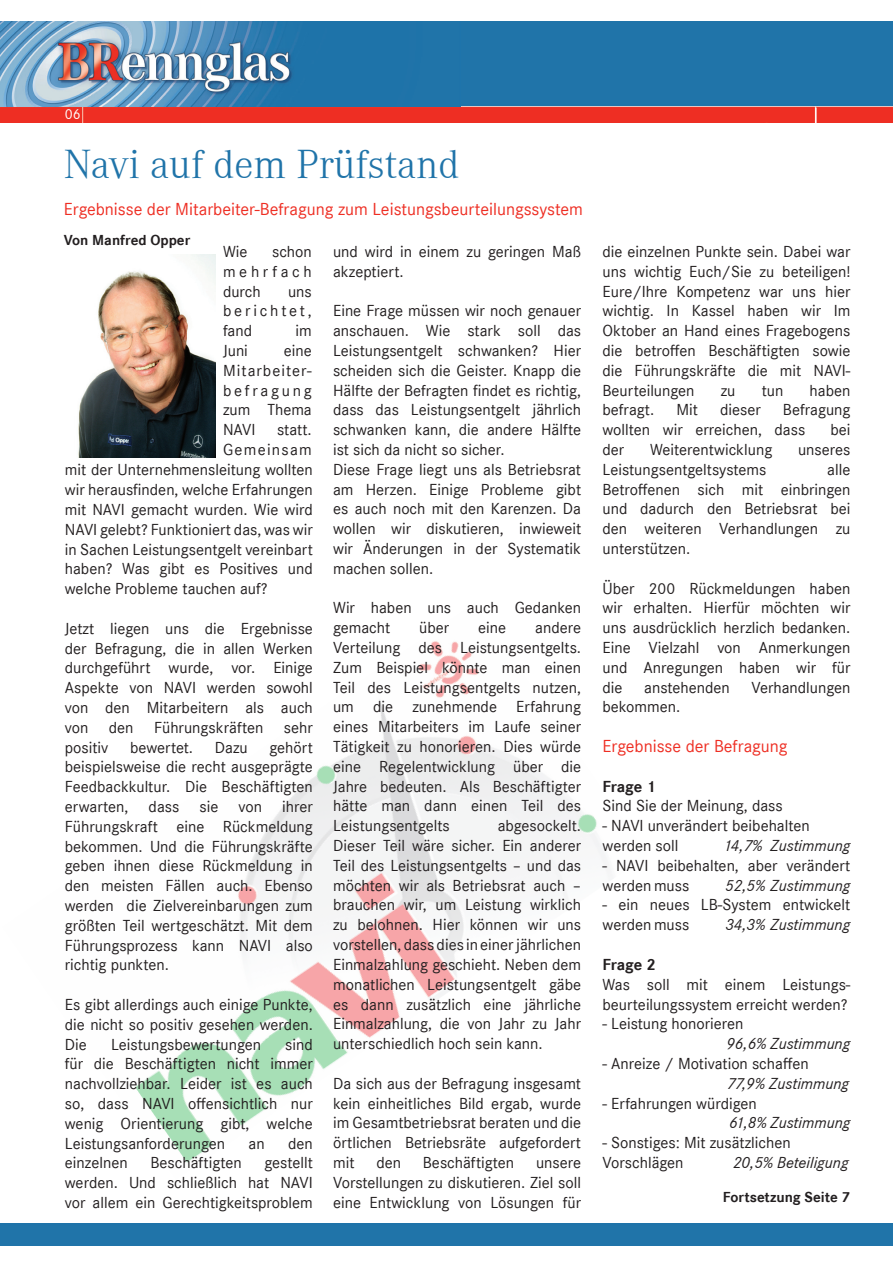
<style>
.page{position:relative;width:893px;height:1263px;background:#fff}
.page>*{position:absolute;margin:0;border:0;box-sizing:border-box;transform-origin:0 0}
.t1{font:300 42px "Corporate A";color:#2074a9}
.t2{font:18px "Corporate S";color:#ee2e23}
.t3{font:16.5px/19.8px "Corporate S";color:#231f20;text-align:justify}
.t4{font:italic 16.5px "Corporate S";color:#231f20}
.t5{font:700 16.5px "Corporate S";letter-spacing:-.01em;color:#231f20}
.t6{font:16.5px "Corporate S";letter-spacing:.075em;color:#231f20}
.t7{font:700 15px "Corporate S";color:#231f20}
.t8{font:15px "Corporate S";color:#fff}
</style>
<div class="page">
<div style="left:0;top:1224px;width:893px;height:21px;background:#2074a9"></div>
<img style="left:0;top:21px;width:893px;height:102px">
<img style="left:0;top:21px;width:460px;height:85px">
<svg style="left:815px;top:107px;width:2px;height:16px"></svg>
<img style="left:135px;top:641px;width:474px;height:522px">
<img style="left:78px;top:255px;width:138px;height:203px">
<svg style="left:601px;top:735px;width:8px;height:38px"></svg>
<p class="t8" style="left:65px;top:106px;width:17px">06</p>
<h1 class="t1" style="left:64px;top:141px;width:397px">Navi auf dem Prüfstand</h1>
<p class="t2" style="left:64px;top:199px;width:521px">Ergebnisse der Mitarbeiter-Befragung zum Leistungsbeurteilungssystem</p>
<p class="t7" style="left:64px;top:232px;width:128px">Von Manfred Opper</p>
<p class="t3" style="left:223px;top:242px;width:26px">Wie</p>
<p class="t3" style="left:333px;top:242px;width:249px">und wird in einem zu geringen Maß akzeptiert.</p>
<p class="t3" style="left:333px;top:301px;width:250px;text-align:left">Eine Frage müssen wir noch genauer anschauen. Wie stark soll das<br>Leistungsentgelt schwanken? Hier scheiden sich die Geister. Knapp die<br>Hälfte der Befragten findet es richtig, dass das Leistungsentgelt jährlich schwanken kann, die andere Hälfte ist sich da nicht so sicher.<br>Diese Frage liegt uns als Betriebsrat am Herzen. Einige Probleme gibt es auch noch mit den Karenzen. Da wollen wir diskutieren, inwieweit wir Änderungen in der Systematik machen sollen.</p>
<p class="t3" style="left:333px;top:598px;width:250px">Wir haben uns auch Gedanken gemacht</p>
<p class="t3" style="left:223px;top:242px;width:90px;text-indent:49px">schon mehrfach durch</p>
<p class="t3" style="left:223px;top:281px;width:90px;text-indent:65px">uns berichtet, fand</p>
<p class="t3" style="left:296px;top:321px;width:18px">im</p>
<p class="t3" style="left:223px;top:341px;width:26px">Juni</p>
<p class="t3" style="left:223px;top:341px;width:90px;text-indent:61px">eine Mitarbeiter&shy;befragung zum Thema NAVI</p>
<p class="t3" style="left:277px;top:420px;width:36px">statt.</p>
<p class="t6" style="left:223px;top:440px;width:90px">Gemeinsam</p>
<p class="t3" style="left:65px;top:460px;width:250px">mit der Unternehmensleitung wollten</p>
<p class="t3" style="left:65px;top:480px;width:249px">wir herausfinden, welche Erfahrungen</p>
<p class="t3" style="left:65px;top:500px;width:249px">mit NAVI gemacht wurden. Wie wird</p>
<p class="t3" style="left:65px;top:519px;width:250px">NAVI gelebt? Funktioniert das, was wir</p>
<p class="t3" style="left:65px;top:539px;width:250px">in Sachen Leistungsentgelt vereinbart</p>
<p class="t3" style="left:65px;top:559px;width:250px">haben? Was gibt es Positives und</p>
<p class="t3" style="left:65px;top:579px;width:204px">welche Probleme tauchen auf?</p>
<p class="t3" style="left:65px;top:618px;width:250px">Jetzt liegen uns die Ergebnisse der Befragung, die in allen Werken durchgeführt wurde, vor. Einige Aspekte von NAVI werden sowohl von den Mitarbeitern als auch von den Führungskräften sehr positiv</p>
<p class="t3" style="left:419px;top:618px;width:32px">über</p>
<p class="t3" style="left:478px;top:618px;width:29px">eine</p>
<p class="t3" style="left:333px;top:618px;width:250px;text-indent:202px">andere Verteilung des Leistungsentgelts.<br>Zum Beispiel könnte man einen Teil des Leistungsentgelts nutzen, um die zunehmende Erfahrung eines Mitarbeiters im Laufe seiner Tätigkeit zu honorieren. Dies würde eine Regelentwicklung über die Jahre bedeuten. Als Beschäftigter hätte man dann einen Teil des Leistungsentgelts</p>
<p class="t3" style="left:65px;top:737px;width:250px;text-indent:205px">gehört beispielsweise die recht ausgeprägte Feedbackkultur. Die Beschäftigten erwarten, dass sie von ihrer Führungskraft eine Rückmeldung bekommen. Und die Führungskräfte geben ihnen diese Rückmeldung in den meisten Fällen auch. Ebenso werden die Zielvereinbarungen zum größten Teil wertgeschätzt. Mit dem Führungsprozess kann NAVI also richtig punkten.</p>
<p class="t3" style="left:65px;top:995px;width:250px">Es gibt allerdings auch einige Punkte, die nicht so positiv gesehen werden.<br>Die</p>
<p class="t3" style="left:130px;top:737px;width:65px">bewertet.</p>
<p class="t3" style="left:215px;top:737px;width:34px">Dazu</p>
<p class="t3" style="left:333px;top:816px;width:250px;text-indent:165px">abgesockelt.<br>Dieser Teil wäre sicher. Ein anderer Teil des Leistungsentgelts – und das möchten wir als Betriebsrat auch – brauchen wir, um Leistung wirklich zu belohnen. Hier können wir uns vorstellen, dass dies in einer jährlichen Einmalzahlung geschieht. Neben dem monatlichen Leistungsentgelt gäbe es dann zusätzlich eine jährliche Einmalzahlung, die von Jahr zu Jahr unterschiedlich hoch sein kann.</p>
<p class="t3" style="left:333px;top:1073px;width:250px">Da sich aus der Befragung insgesamt kein einheitliches Bild ergab, wurde im Gesamtbetriebsrat beraten und die örtlichen Betriebsräte aufgefordert mit</p>
<p class="t3" style="left:65px;top:1034px;width:250px;text-indent:220px">sind für die Beschäftigten nicht immer nachvollziehbar. Leider ist es auch so, dass NAVI offensichtlich nur wenig Orientierung gibt, welche Leistungsanforderungen</p>
<p class="t3" style="left:111px;top:1034px;width:152px">Leistungsbewertungen</p>
<p class="t3" style="left:249px;top:1133px;width:18px">an</p>
<p class="t3" style="left:288px;top:1133px;width:26px">den</p>
<p class="t3" style="left:376px;top:1153px;width:26px">den</p>
<p class="t3" style="left:423px;top:1153px;width:93px">Beschäftigten</p>
<p class="t3" style="left:65px;top:1153px;width:64px">einzelnen</p>
<p class="t3" style="left:151px;top:1153px;width:93px">Beschäftigten</p>
<p class="t3" style="left:65px;top:1153px;width:250px;text-indent:200px">gestellt werden. Und schließlich hat NAVI vor allem ein Gerechtigkeitsproblem</p>
<p class="t3" style="left:333px;top:1153px;width:250px;text-indent:203px">unsere Vorstellungen zu diskutieren. Ziel soll eine Entwicklung von Lösungen für</p>
<p class="t3" style="left:602px;top:242px;width:249px">die einzelnen Punkte sein. Dabei war uns wichtig Euch/Sie zu beteiligen!<br>Eure/Ihre Kompetenz war uns hier wichtig. In Kassel haben wir Im Oktober an Hand eines Fragebogens die betroffen Beschäftigten sowie die Führungskräfte die mit NAVI-Beurteilungen</p>
<p class="t3" style="left:721px;top:380px;width:16px">zu</p>
<p class="t3" style="left:762px;top:380px;width:23px">tun</p>
<p class="t3" style="left:810px;top:380px;width:42px">haben</p>
<p class="t3" style="left:602px;top:400px;width:249px;text-indent:180px">Befragung wollten wir erreichen, dass</p>
<p class="t3" style="left:602px;top:400px;width:53px">befragt.</p>
<p class="t3" style="left:676px;top:400px;width:23px">Mit</p>
<p class="t3" style="left:720px;top:400px;width:42px">dieser</p>
<p class="t3" style="left:830px;top:420px;width:22px">bei</p>
<p class="t3" style="left:602px;top:440px;width:23px">der</p>
<p class="t3" style="left:650px;top:440px;width:124px">Weiterentwicklung</p>
<p class="t3" style="left:798px;top:440px;width:54px">unseres</p>
<p class="t3" style="left:602px;top:460px;width:165px">Leistungsentgeltsystems</p>
<p class="t3" style="left:602px;top:460px;width:249px;text-indent:225px">alle Betroffenen sich mit einbringen und dadurch den Betriebsrat bei den weiteren Verhandlungen zu unterstützen.</p>
<p class="t3" style="left:602px;top:578px;width:249px">Über 200 Rückmeldungen haben wir erhalten. Hierfür möchten wir uns ausdrücklich herzlich bedanken.<br>Eine Vielzahl von Anmerkungen und Anregungen haben wir für die</p>
<p class="t3" style="left:644px;top:677px;width:87px">anstehenden</p>
<p class="t3" style="left:751px;top:677px;width:101px">Verhandlungen</p>
<p class="t3" style="left:602px;top:697px;width:79px">bekommen.</p>
<p class="t2" style="left:602px;top:735px;width:187px">Ergebnisse der Befragung</p>
<p class="t5" style="left:602px;top:777px;width:55px">Frage 1</p>
<p class="t3" style="left:602px;top:796px;width:182px">Sind Sie der Meinung, dass</p>
<p class="t3" style="left:602px;top:816px;width:209px">- NAVI unverändert beibehalten werden soll</p>
<p class="t4" style="left:724px;top:836px;width:128px">14,7% Zustimmung</p>
<p class="t3" style="left:602px;top:856px;width:249px">- NAVI beibehalten, aber verändert werden muss</p>
<p class="t4" style="left:725px;top:876px;width:127px">52,5% Zustimmung</p>
<p class="t3" style="left:602px;top:895px;width:249px">- ein neues LB-System entwickelt werden muss</p>
<p class="t4" style="left:725px;top:915px;width:127px">34,3% Zustimmung</p>
<p class="t5" style="left:602px;top:955px;width:55px">Frage 2</p>
<p class="t3" style="left:602px;top:974px;width:249px">Was soll mit einem Leistungs&shy;beurteilungssystem erreicht werden?</p>
<p class="t3" style="left:602px;top:1014px;width:143px">- Leistung honorieren</p>
<p class="t4" style="left:726px;top:1034px;width:126px">96,6% Zustimmung</p>
<p class="t3" style="left:602px;top:1054px;width:208px">- Anreize / Motivation schaffen</p>
<p class="t4" style="left:727px;top:1074px;width:124px">77,9% Zustimmung</p>
<p class="t3" style="left:602px;top:1093px;width:156px">- Erfahrungen würdigen</p>
<p class="t4" style="left:729px;top:1113px;width:123px">61,8% Zustimmung</p>
<p class="t3" style="left:602px;top:1133px;width:190px">- Sonstiges: Mit zusätzlichen<br>Vorschlägen</p>
<p class="t4" style="left:733px;top:1153px;width:117px">20,5% Beteiligung</p>
<p class="t7" style="left:723px;top:1188px;width:129px">Fortsetzung Seite 7</p>
</div>
